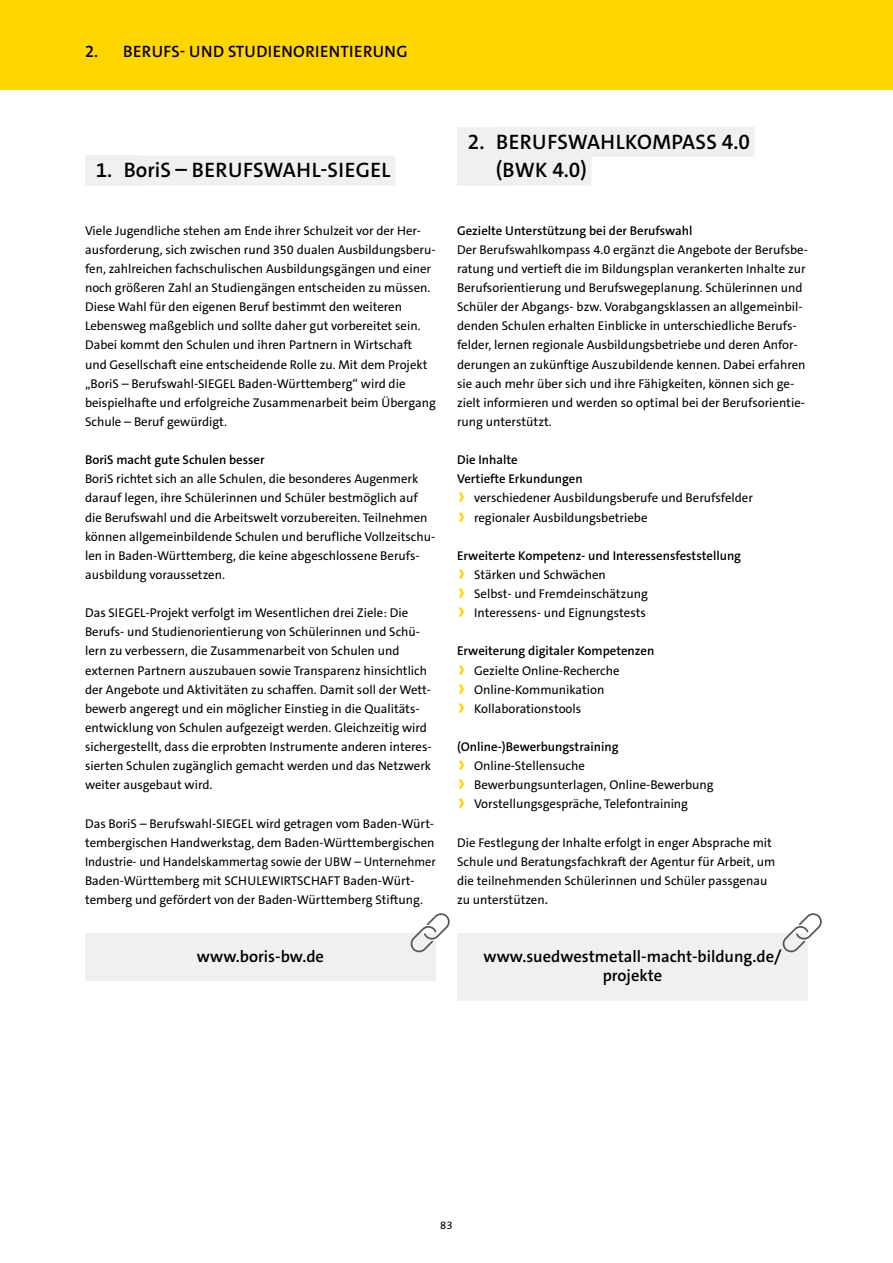
<style>
.page{position:relative;width:893px;height:1263px;background:#fff}
.page>*{position:absolute;margin:0;border:0;box-sizing:border-box;transform-origin:0 0}
.t1{font:600 21px/28.7px "The Sans C5";letter-spacing:.02em;color:#000}
.t2{font:600 16.5px/19px "The Sans C5";color:#000;text-align:center}
.t3{font:600 16.5px "The Sans C5";letter-spacing:.02em;color:#000}
.t4{font:12.75px/19.2px "The Sans C5";color:#000}
.t5{font:600 12.75px "The Sans C5";color:#000}
.t6{font:11.25px "The Sans C5";color:#000}
.s1{font-weight:600}
.s2{font-weight:600;font-size:27px;color:#ffd600}
</style>
<div class="page">
<div style="left:0;top:0;width:893px;height:89px;background:#ffd600"></div>
<div style="left:457px;top:127px;width:55px;height:59px;background:#f0f0f0"></div>
<div style="left:85px;top:155px;width:55px;height:30px;background:#f0f0f0"></div>
<div style="left:457px;top:933px;width:351px;height:67px;background:#f0f0f0"></div>
<svg style="left:783px;top:913px;width:39px;height:39px"></svg>
<div style="left:496px;top:127px;width:259px;height:30px;background:#f0f0f0"></div>
<div style="left:496px;top:156px;width:95px;height:30px;background:#f0f0f0"></div>
<div style="left:85px;top:933px;width:351px;height:48px;background:#f0f0f0"></div>
<svg style="left:411px;top:913px;width:39px;height:39px"></svg>
<div style="left:124px;top:156px;width:271px;height:30px;background:#f0f0f0"></div>
<p class="t3" style="left:85px;top:41px;width:324px">2. BERUFS- UND STUDIENORIENTIERUNG</p>
<h1 class="t1" style="left:96px;top:156px;width:296px">1. BoriS – BERUFSWAHL-SIEGEL</h1>
<p class="t4" style="left:85px;top:221px;width:352px">Viele Jugendliche stehen am Ende ihrer Schulzeit vor der Her&shy;ausforderung, sich zwischen rund 350 dualen Ausbildungsberu&shy;fen, zahlreichen fachschulischen Ausbildungsgängen und einer noch größeren Zahl an Studiengängen entscheiden zu müssen.<br>Diese Wahl für den eigenen Beruf bestimmt den weiteren Lebensweg maßgeblich und sollte daher gut vorbereitet sein.<br>Dabei kommt den Schulen und ihren Partnern in Wirtschaft und Gesellschaft eine entscheidende Rolle zu. Mit dem Projekt „BoriS – Berufswahl-SIEGEL Baden-Württemberg“ wird die beispielhafte und erfolgreiche Zusammenarbeit beim Übergang Schule – Beruf gewürdigt.</p>
<p class="t5" style="left:85px;top:452px;width:181px">BoriS macht gute Schulen besser</p>
<p class="t4" style="left:85px;top:469px;width:352px">BoriS richtet sich an alle Schulen, die besonderes Augenmerk darauf legen, ihre Schülerinnen und Schüler bestmöglich auf die Berufswahl und die Arbeitswelt vorzubereiten. Teilnehmen können allgemeinbildende Schulen und berufliche Vollzeitschu&shy;len in Baden-Württemberg, die keine abgeschlossene Berufs&shy;ausbildung voraussetzen.</p>
<p class="t4" style="left:85px;top:603px;width:348px">Das SIEGEL-Projekt verfolgt im Wesentlichen drei Ziele: Die Berufs- und Studienorientierung von Schülerinnen und Schü&shy;lern zu verbessern, die Zusammenarbeit von Schulen und externen Partnern auszubauen sowie Transparenz hinsichtlich der Angebote und Aktivitäten zu schaffen. Damit soll der Wett&shy;bewerb angeregt und ein möglicher Einstieg in die Qualitäts&shy;entwicklung von Schulen aufgezeigt werden. Gleichzeitig wird sichergestellt, dass die erprobten Instrumente anderen interes&shy;sierten Schulen zugänglich gemacht werden und das Netzwerk weiter ausgebaut wird.</p>
<p class="t4" style="left:85px;top:814px;width:352px">Das BoriS – Berufswahl-SIEGEL wird getragen vom Baden-Würt&shy;tembergischen Handwerkstag, dem Baden-Württembergischen Industrie- und Handelskammertag sowie der UBW – Unternehmer Baden-Württemberg mit SCHULEWIRTSCHAFT Baden-Würt&shy;temberg und gefördert von der Baden-Württemberg Stiftung.</p>
<p class="t2" style="left:197px;top:946px;width:129px">www.boris-bw.de</p>
<h1 class="t1" style="left:496px;top:127px;width:256px;text-indent:-28px">2. BERUFSWAHLKOMPASS 4.0 (BWK 4.0)</h1>
<p class="t5" style="left:457px;top:222px;width:237px">Gezielte Unterstützung bei der Berufswahl</p>
<p class="t4" style="left:457px;top:240px;width:352px">Der Berufswahlkompass 4.0 ergänzt die Angebote der Berufsbe&shy;ratung und vertieft die im Bildungsplan verankerten Inhalte zur Berufsorientierung und Berufswegeplanung. Schülerinnen und Schüler der Abgangs- bzw. Vorabgangsklassen an allgemeinbil&shy;denden Schulen erhalten Einblicke in unterschiedliche Berufs&shy;felder, lernen regionale Ausbildungsbetriebe und deren Anfor&shy;derungen an zukünftige Auszubildende kennen. Dabei erfahren sie auch mehr über sich und ihre Fähigkeiten, können sich ge&shy;zielt informieren und werden so optimal bei der Berufsorientie&shy;rung unterstützt.</p>
<p class="t4" style="left:457px;top:450px;width:297px"><span class="s1">Die Inhalte<br>Vertiefte Erkundungen<br></span><span class="s2">›</span> verschiedener Ausbildungsberufe und Berufsfelder <span class="s2">›</span> regionaler Ausbildungsbetriebe</p>
<p class="t4" style="left:457px;top:546px;width:285px"><span class="s1">Erweiterte Kompetenz- und Interessensfeststellung </span><span class="s2">›</span> Stärken und Schwächen<br><span class="s2">›</span> Selbst- und Fremdeinschätzung<br><span class="s2">›</span> Interessens- und Eignungstests</p>
<p class="t4" style="left:457px;top:642px;width:199px"><span class="s1">Erweiterung digitaler Kompetenzen </span><span class="s2">›</span> Gezielte Online-Recherche<br><span class="s2">›</span> Online-Kommunikation<br><span class="s2">›</span> Kollaborationstools</p>
<p class="t4" style="left:457px;top:737px;width:258px"><span class="s1">(Online-)Bewerbungstraining<br></span><span class="s2">›</span> Online-Stellensuche<br><span class="s2">›</span> Bewerbungsunterlagen, Online-Bewerbung <span class="s2">›</span> Vorstellungsgespräche, Telefontraining</p>
<p class="t4" style="left:457px;top:833px;width:320px">Die Festlegung der Inhalte erfolgt in enger Absprache mit Schule und Beratungsfachkraft der Agentur für Arbeit, um die teilnehmenden Schülerinnen und Schüler passgenau zu unterstützen<span class="s1">.</span></p>
<p class="t2" style="left:483px;top:946px;width:300px">www.suedwestmetall-macht-bildung.de/ projekte</p>
<p class="t6" style="left:440px;top:1218px;width:14px">83</p>
</div>
